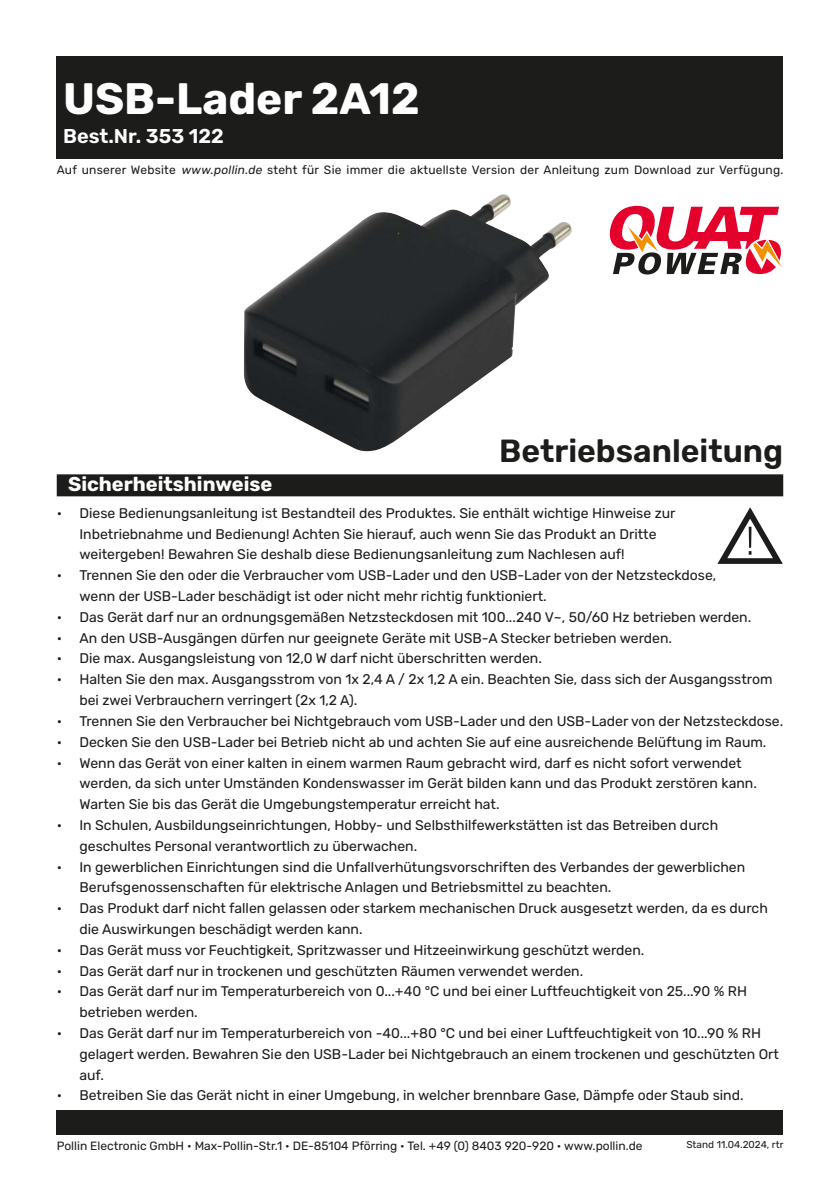
<style>
.page{position:relative;width:840px;height:1191px;background:#fff}
.page>*{position:absolute;margin:0;border:0;box-sizing:border-box;transform-origin:0 0}
.t1{font:700 44px "Rubik";color:#fff}
.t2{font:700 38.8px "Rubik";color:#fff}
.t3{font:600 32px "Rubik";color:#1c1c1b}
.t4{font:700 20px "Rubik";color:#fff}
.t5{font:600 20px "Rubik";color:#fff}
.t6{font:600 17.8px "Rubik";color:#fff}
.t7{font:14px/20.8px "Rubik";color:#1c1c1b}
.t8{font:12px "Rubik";letter-spacing:.02em;color:#1c1c1b}
.t9{font:12px "Rubik";color:#1c1c1b}
.t10{font:10px "Rubik";color:#1c1c1b}
.s1{font-style:italic}
</style>
<div class="page">
<div style="left:57px;top:1110px;width:725px;height:24px;background:#1c1c1b"></div>
<svg style="left:609px;top:206px;width:172px;height:68px"></svg>
<div style="left:57px;top:57px;width:725px;height:102px;background:#1c1c1b"></div>
<div style="left:57px;top:474px;width:725px;height:22px;background:#1c1c1b"></div>
<svg style="left:717px;top:507px;width:66px;height:57px"></svg>
<img style="left:244px;top:194px;width:327px;height:257px">
<h2 class="t2" style="left:68px;top:72px;width:239px">Artikelname</h2>
<p class="t6" style="left:68px;top:111px;width:150px">Best.Nr. 000 000</p>
<h1 class="t1" style="left:63px;top:78px;width:358px">USB-Lader 2A12</h1>
<h3 class="t5" style="left:63px;top:127px;width:162px">Best.Nr. 353 122</h3>
<p class="t8" style="left:57px;top:163px;width:727px">Auf unserer Website <span class="s1">www.pollin.de</span> steht für Sie immer die aktuellste Version der Anleitung zum Download zur Verfügung.</p>
<h3 class="t3" style="left:499px;top:436px;width:285px">Betriebsanleitung</h3>
<h3 class="t4" style="left:68px;top:475px;width:206px">Sicherheitshinweise</h3>
<p class="t7" style="left:79px;top:503px;width:597px;text-indent:-23px">• Diese Bedienungsanleitung ist Bestandteil des Produktes. Sie enthält wichtige Hinweise zur<br>Inbetriebnahme und Bedienung! Achten Sie hierauf, auch wenn Sie das Produkt an Dritte weitergeben! Bewahren Sie deshalb diese Bedienungsanleitung zum Nachlesen auf!</p>
<p class="t7" style="left:79px;top:565px;width:638px;text-indent:-23px">• Trennen Sie den oder die Verbraucher vom USB-Lader und den USB-Lader von der Netzsteckdose, wenn der USB-Lader beschädigt ist oder nicht mehr richtig funktioniert.</p>
<p class="t7" style="left:57px;top:607px;width:695px">• Das Gerät darf nur an ordnungsgemäßen Netzsteckdosen mit 100...240 V~, 50/60 Hz betrieben werden.</p>
<p class="t7" style="left:57px;top:628px;width:616px">• An den USB-Ausgängen dürfen nur geeignete Geräte mit USB-A Stecker betrieben werden.</p>
<p class="t7" style="left:57px;top:648px;width:486px">• Die max. Ausgangsleistung von 12,0 W darf nicht überschritten werden.</p>
<p class="t7" style="left:79px;top:669px;width:694px;text-indent:-23px">• Halten Sie den max. Ausgangsstrom von 1x 2,4 A / 2x 1,2 A ein. Beachten Sie, dass sich der Ausgangsstrom bei zwei Verbrauchern verringert (2x 1,2 A).</p>
<p class="t7" style="left:57px;top:711px;width:727px">• Trennen Sie den Verbraucher bei Nichtgebrauch vom USB-Lader und den USB-Lader von der Netzsteckdose.</p>
<p class="t7" style="left:57px;top:732px;width:710px">• Decken Sie den USB-Lader bei Betrieb nicht ab und achten Sie auf eine ausreichende Belüftung im Raum.</p>
<p class="t7" style="left:79px;top:752px;width:678px;text-indent:-23px">• Wenn das Gerät von einer kalten in einem warmen Raum gebracht wird, darf es nicht sofort verwendet werden, da sich unter Umständen Kondenswasser im Gerät bilden kann und das Produkt zerstören kann.<br>Warten Sie bis das Gerät die Umgebungstemperatur erreicht hat.</p>
<p class="t7" style="left:79px;top:815px;width:640px;text-indent:-23px">• In Schulen, Ausbildungseinrichtungen, Hobby- und Selbsthilfewerkstätten ist das Betreiben durch geschultes Personal verantwortlich zu überwachen.</p>
<p class="t7" style="left:79px;top:856px;width:667px;text-indent:-23px">• In gewerblichen Einrichtungen sind die Unfallverhütungsvorschriften des Verbandes der gewerblichen<br>Berufsgenossenschaften für elektrische Anlagen und Betriebsmittel zu beachten.</p>
<p class="t7" style="left:79px;top:898px;width:689px;text-indent:-23px">• Das Produkt darf nicht fallen gelassen oder starkem mechanischen Druck ausgesetzt werden, da es durch die Auswirkungen beschädigt werden kann.</p>
<p class="t7" style="left:57px;top:940px;width:589px">• Das Gerät muss vor Feuchtigkeit, Spritzwasser und Hitzeeinwirkung geschützt werden.</p>
<p class="t7" style="left:57px;top:960px;width:527px">• Das Gerät darf nur in trockenen und geschützten Räumen verwendet werden.</p>
<p class="t7" style="left:79px;top:981px;width:668px;text-indent:-23px">• Das Gerät darf nur im Temperaturbereich von 0...+40 °C und bei einer Luftfeuchtigkeit von 25...90 % RH betrieben werden.</p>
<p class="t7" style="left:79px;top:1023px;width:700px;text-indent:-23px">• Das Gerät darf nur im Temperaturbereich von -40...+80 °C und bei einer Luftfeuchtigkeit von 10...90 % RH gelagert werden. Bewahren Sie den USB-Lader bei Nichtgebrauch an einem trockenen und geschützten Ort auf.</p>
<p class="t7" style="left:57px;top:1085px;width:688px">• Betreiben Sie das Gerät nicht in einer Umgebung, in welcher brennbare Gase, Dämpfe oder Staub sind.</p>
<p class="t9" style="left:57px;top:1140px;width:587px">Pollin Electronic GmbH • Max-Pollin-Str.1 • DE-85104 Pförring • Tel. +49 (0) 8403 920-920 • www.pollin.de</p>
<p class="t10" style="left:686px;top:1139px;width:98px">Stand 11.04.2024, rtr</p>
</div>
